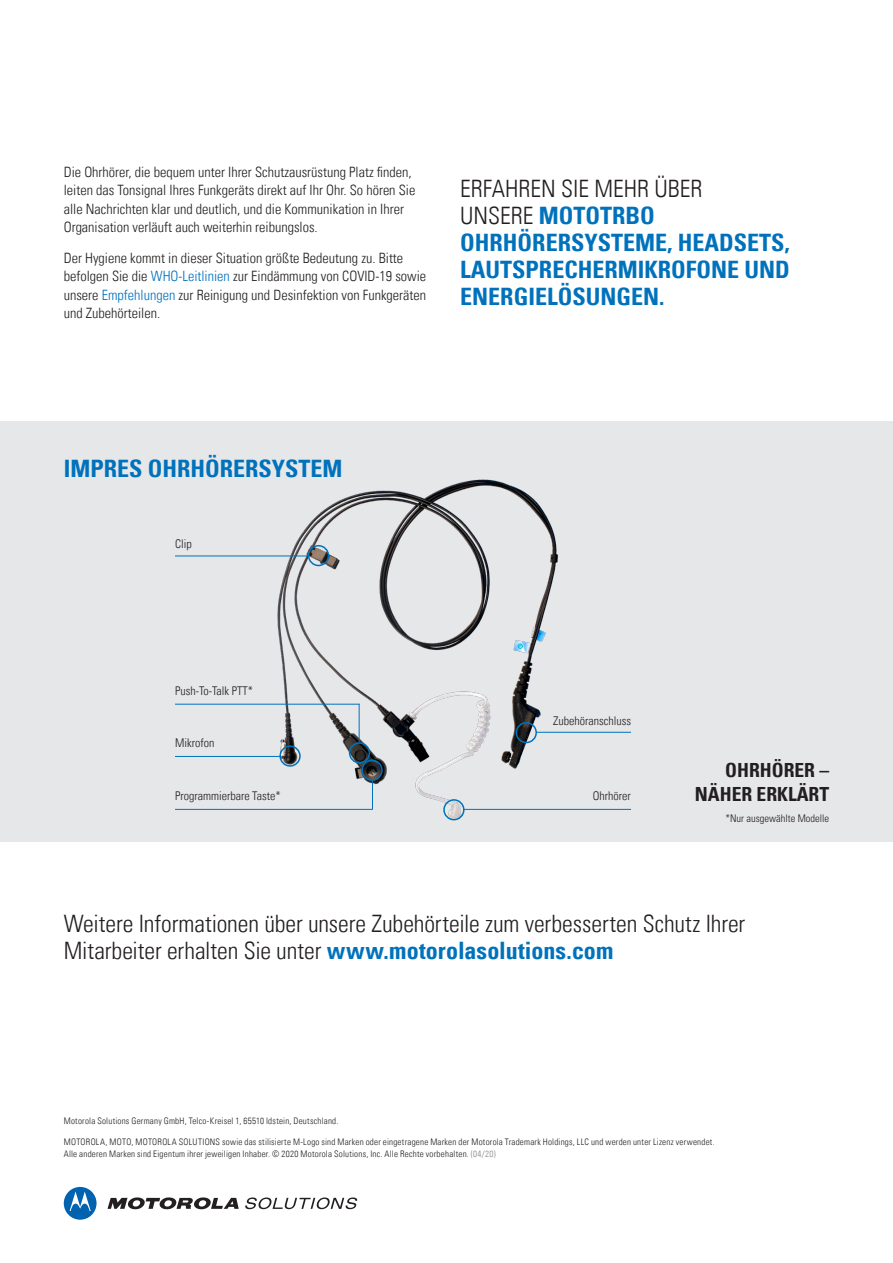
<style>
.page{position:relative;width:893px;height:1263px;background:#fff}
.page>*{position:absolute;margin:0;border:0;box-sizing:border-box;transform-origin:0 0}
.t1{font:300 condensed 24px/27px "Univers LT";letter-spacing:-.005em;color:#231f20}
.t2{font:700 condensed 24px/27px "Univers LT";color:#0072bc}
.t3{font:700 condensed 19.5px/24px "Univers LT";color:#231f20;text-align:right}
.t4{font:300 condensed 14.25px/18.3px "Univers LT";color:#231f20}
.t5{font:300 condensed 12px "Univers LT";color:#231f20}
.t6{font:300 condensed 10.5px "Univers";color:#231f20}
.Body_Text{font:300 condensed 9px "Univers LT";letter-spacing:.025em;color:#231f20}
.s1{color:#0072bc}
.s2{font-weight:300;color:#231f20}
.s3{font-weight:700;color:#0072bc}
.s4{color:#808285}
</style>
<div class="page">
<svg style="left:107px;top:1197px;width:132px;height:13px"></svg>
<svg style="left:64px;top:1187px;width:33px;height:33px"></svg>
<svg style="left:245px;top:1197px;width:112px;height:12px"></svg>
<div style="left:0;top:421px;width:893px;height:421px;background:#e6e7e9"></div>
<img style="left:275px;top:479px;width:298px;height:342px">
<div style="left:516px;top:722px;width:21px;height:21px;border:2px solid #0072bc;border-radius:50%"></div>
<hr style="left:536px;top:732px;width:95px;height:1px;background:#0072bc">
<hr style="left:463px;top:809px;width:168px;height:1px;background:#0072bc">
<hr style="left:175px;top:809px;width:198px;height:1px;background:#0072bc">
<svg style="left:372px;top:781px;width:1px;height:28px"></svg>
<div style="left:361px;top:759px;width:22px;height:22px;border:2px solid #0072bc;border-radius:50%"></div>
<div style="left:443px;top:799px;width:22px;height:21px;border:2px solid #0072bc;border-radius:50%"></div>
<div style="left:349px;top:742px;width:21px;height:21px;border:2px solid #0072bc;border-radius:50%"></div>
<div style="left:279px;top:745px;width:22px;height:22px;border:2px solid #0072bc;border-radius:50%"></div>
<div style="left:308px;top:545px;width:21px;height:21px;border:2px solid #0072bc;border-radius:50%"></div>
<hr style="left:175px;top:556px;width:133px;height:1px;background:#0072bc">
<hr style="left:175px;top:756px;width:105px;height:1px;background:#0072bc">
<hr style="left:359px;top:704px;width:1px;height:39px;background:#0072bc">
<hr style="left:175px;top:704px;width:184px;height:1px;background:#0072bc">
<p class="t4" style="left:64px;top:163px;width:353px">Die Ohrhörer, die bequem unter Ihrer Schutzausrüstung Platz finden, leiten das Tonsignal Ihres Funkgeräts direkt auf Ihr Ohr. So hören Sie alle Nachrichten klar und deutlich, und die Kommunikation in Ihrer Organisation verläuft auch weiterhin reibungslos.</p>
<p class="t4" style="left:64px;top:249px;width:364px">Der Hygiene kommt in dieser Situation größte Bedeutung zu. Bitte befolgen Sie die <span class="s1">WHO-Leitlinien</span> zur Eindämmung von COVID-19 sowie unsere <span class="s1">Empfehlungen</span> zur Reinigung und Desinfektion von Funkgeräten und Zubehörteilen.</p>
<p class="t2" style="left:460px;top:175px;width:331px"><span class="s2">ERFAHREN SIE MEHR ÜBER<br>UNSERE</span> MOTOTRBO<br>OHRHÖRERSYSTEME, HEADSETS,<br>LAUTSPRECHERMIKROFONE UND<br>ENERGIELÖSUNGEN.</p>
<p class="t2" style="left:64px;top:455px;width:280px">IMPRES OHRHÖRERSYSTEM</p>
<p class="t5" style="left:175px;top:537px;width:18px">Clip</p>
<p class="t5" style="left:175px;top:684px;width:80px">Push-To-Talk PTT*</p>
<p class="t5" style="left:175px;top:735px;width:41px">Mikrofon</p>
<p class="t5" style="left:175px;top:789px;width:107px">Programmierbare Taste*</p>
<p class="t5" style="left:553px;top:714px;width:79px">Zubehöranschluss</p>
<p class="t5" style="left:593px;top:789px;width:39px">Ohrhörer</p>
<p class="t3" style="left:695px;top:757px;width:136px">OHRHÖRER –<br>NÄHER ERKLÄRT</p>
<p class="t6" style="left:725px;top:812px;width:105px">*Nur ausgewählte Modelle</p>
<p class="t1" style="left:64px;top:910px;width:683px">Weitere Informationen über unsere Zubehörteile zum verbesserten Schutz Ihrer<br>Mitarbeiter erhalten Sie unter <span class="s3">www.motorolasolutions.com</span></p>
<p class="Body_Text" style="left:64px;top:1115px;width:276px">Motorola Solutions Germany GmbH, Telco-Kreisel 1, 65510 Idstein, Deutschland.</p>
<p class="Body_Text" style="left:64px;top:1136px;width:652px">MOTOROLA, MOTO, MOTOROLA SOLUTIONS sowie das stilisierte M-Logo sind Marken oder eingetragene Marken der Motorola Trademark Holdings, LLC und werden unter Lizenz verwendet.</p>
<p class="Body_Text" style="left:64px;top:1148px;width:433px">Alle anderen Marken sind Eigentum ihrer jeweiligen Inhaber. © 2020 Motorola Solutions, Inc. Alle Rechte vorbehalten. <span class="s4">(04/20)</span></p>
</div>
